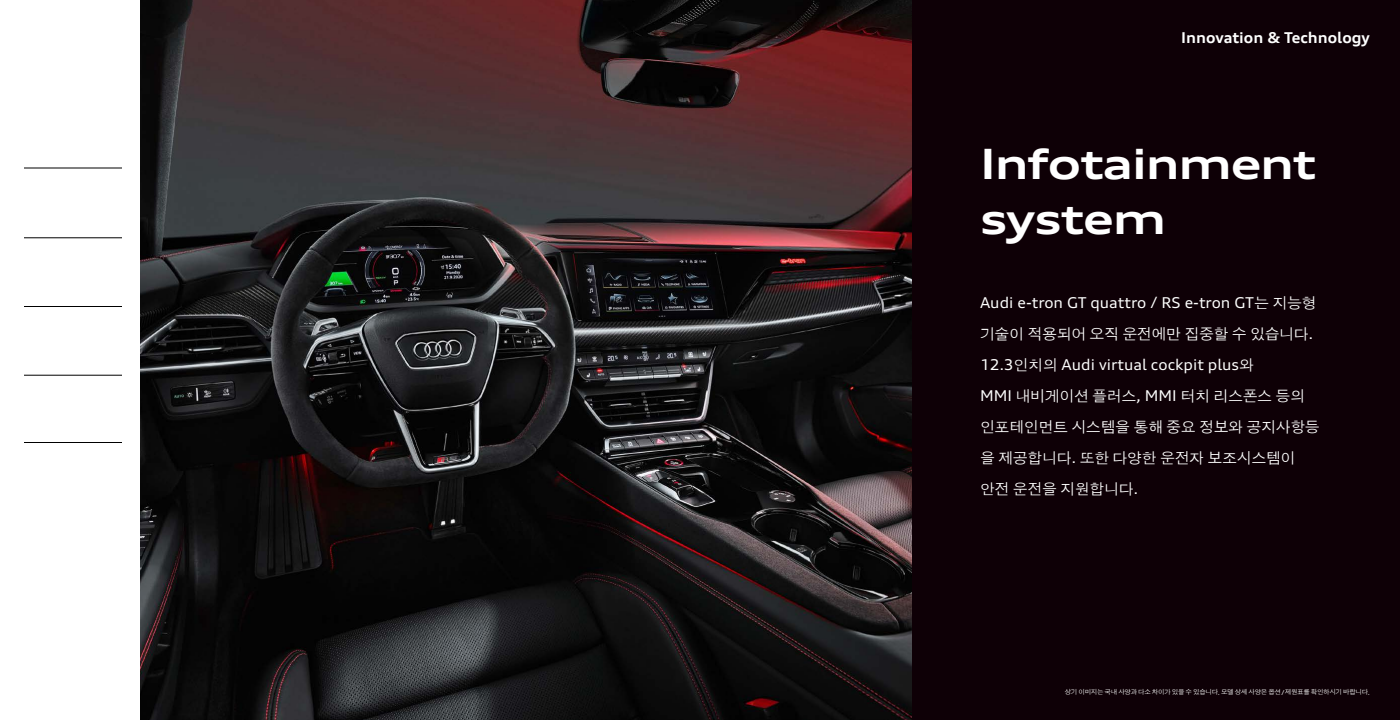
<style>
.page{position:relative;width:1400px;height:720px;background:#fff}
.page>*{position:absolute;margin:0;border:0;box-sizing:border-box;transform-origin:0 0}
.t1{font:700 expanded 42px/55px "Audi Type";letter-spacing:-.025em;color:#fff}
.t2{font:15px/31px "Audi Type KR";letter-spacing:-.025em;color:#fff}
.t3{font:expanded 15px "Audi Type";color:#fff}
.t4{font:700 expanded 15px "Audi Type";color:#fff}
.t5{font:6.5px "Audi Type KR";letter-spacing:-.05em;color:#fff}
.s1{font-family:"Audi Type KR";font-stretch:normal}
.s2{font-family:"Audi Type";font-stretch:expanded}
</style>
<div class="page">
<hr style="left:24px;top:168px;width:98px;height:1px;background:#000">
<hr style="left:24px;top:238px;width:98px;height:1px;background:#000">
<hr style="left:24px;top:306px;width:98px;height:1px;background:#000">
<hr style="left:24px;top:375px;width:98px;height:1px;background:#000">
<hr style="left:24px;top:442px;width:98px;height:1px;background:#000">
<div style="left:140px;top:0;width:1260px;height:720px;background:#0e0006"></div>
<img style="left:140px;top:0;width:772px;height:720px">
<p class="t4" style="left:1181px;top:28px;width:190px">Innovation &amp; Technology</p>
<h1 class="t1" style="left:980px;top:136px;width:338px">Infotainment system</h1>
<p class="t3" style="left:980px;top:294px;width:338px">Audi e-tron GT quattro / RS e-tron GT<span class="s1">는 지능형</span></p>
<p class="t2" style="left:980px;top:318px;width:335px">기술이 적용되어 오직 운전에만 집중할 수 있습니다<span class="s2">.</span></p>
<p class="t3" style="left:980px;top:356px;width:276px">12.3<span class="s1">인치의</span> Audi virtual cockpit plus<span class="s1">와</span></p>
<p class="t2" style="left:980px;top:380px;width:341px"><span class="s2">MMI</span> 내비게이션 플러스<span class="s2">, MMI</span> 터치 리스폰스 등의 인포테인먼트 시스템을 통해 중요 정보와 공지사항등 을 제공합니다<span class="s2">.</span> 또한 다양한 운전자 보조시스템이 안전 운전을 지원합니다<span class="s2">.</span></p>
<p class="t5" style="left:1065px;top:688px;width:307px">상기 이미지는 국내 사양과 다소 차이가 있을 수 있습니다<span class="s2">.</span> 모델 상세 사양은 옵션<span class="s2">/</span>제원표를 확인하시기 바랍니다<span class="s2">.</span></p>
</div>
